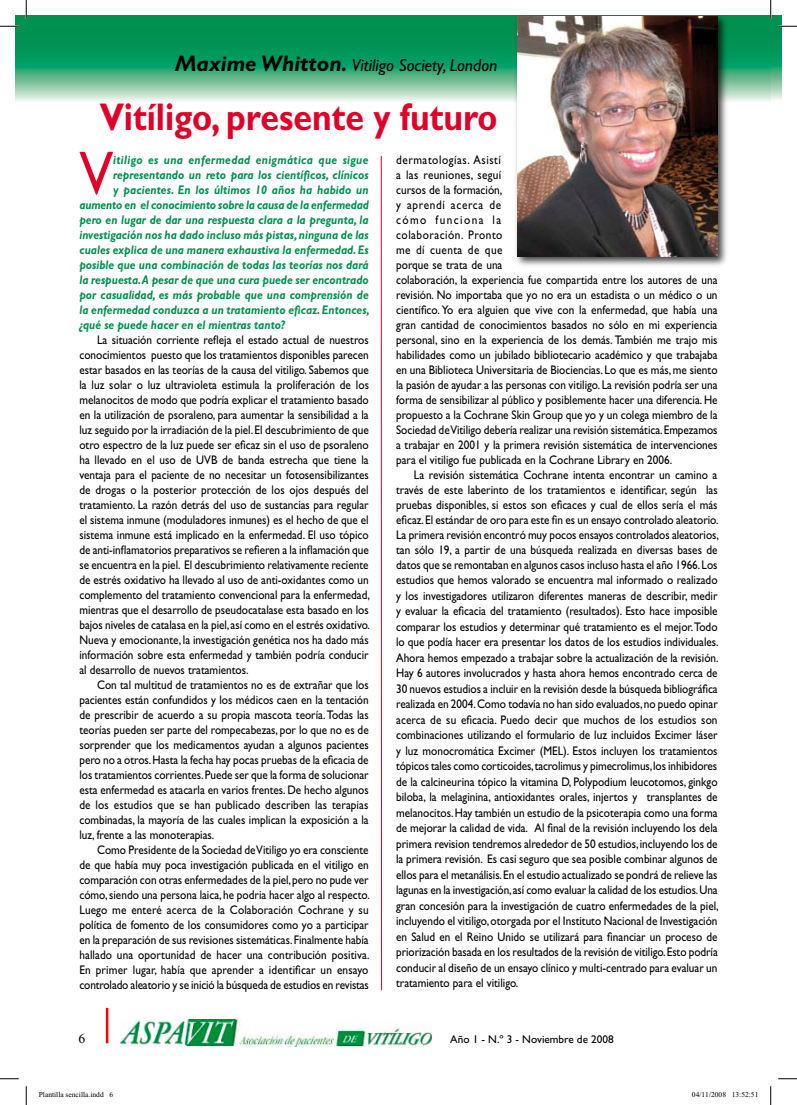
<style>
.page{position:relative;width:797px;height:1105px;background:#fff}
.page>*{position:absolute;margin:0;border:0;box-sizing:border-box;transform-origin:0 0}
.t1{font:62.12px "Gill Sans";color:#e00128;scale:.9 1}
.t2{font:700 38.75px "Gill Sans";color:#e00128;scale:.87 1}
.t3{font:italic 17.5px "Gill Sans";color:#000}
.t4{font:12.5px/15px "Gill Sans";color:#000;scale:.9 1}
.t5{font:italic 700 12.5px "Gill Sans";color:#00904f;scale:.9 1}
.t6{font:italic 700 12.5px "Gill Sans";letter-spacing:.03em;color:#00904f;scale:.9 1}
.t7{font:11.25px "Gill Sans";color:#000}
.t8{font:7.5px "Times New Roman";color:#000}
.s1{font-weight:700;font-size:22.5px}
</style>
<div class="page">
<hr style="left:106px;top:1008px;width:2px;height:35px;background:#f00">
<img style="left:120px;top:1020px;width:311px;height:26px">
<svg style="left:770px;top:16px;width:11px;height:85px"></svg>
<svg style="left:16px;top:16px;width:754px;height:85px;background:#35a976"></svg>
<div style="left:513px;top:16px;width:216px;height:252px;background:#000;opacity:.75"></div>
<img style="left:517px;top:17px;width:201px;height:240px">
<hr style="left:381px;top:156px;width:1px;height:834px;background:#e00128">
<svg style="left:0;top:25px;width:19px;height:2px"></svg>
<svg style="left:778px;top:25px;width:19px;height:2px"></svg>
<svg style="left:0;top:1078px;width:19px;height:1px"></svg>
<svg style="left:778px;top:1078px;width:19px;height:1px"></svg>
<svg style="left:25px;top:0;width:2px;height:19px"></svg>
<svg style="left:25px;top:1086px;width:2px;height:19px"></svg>
<svg style="left:770px;top:0;width:1px;height:19px"></svg>
<svg style="left:770px;top:1086px;width:1px;height:19px"></svg>
<h3 class="t3" style="left:175px;top:55px;width:324px"><span class="s1">Maxime Whitton.</span> Vitiligo Society, London</h3>
<h2 class="t2" style="left:100px;top:94px;width:459px">Vitíligo, presente y futuro</h2>
<h1 class="t1" style="left:79px;top:138px;width:39px">V</h1>
<p class="t6" style="left:113px;top:153px;width:285px">itiligo es una enfermedad enigmática que sigue</p>
<p class="t5" style="left:113px;top:168px;width:285px">representando un reto para los científicos, clínicos</p>
<p class="t5" style="left:113px;top:183px;width:285px">y pacientes. En los últimos 10 años ha habido un</p>
<p class="t5" style="left:79px;top:198px;width:323px">aumento en el conocimiento sobre la causa de la enfermedad</p>
<p class="t5" style="left:79px;top:213px;width:323px">pero en lugar de dar una respuesta clara a la pregunta, la</p>
<p class="t5" style="left:79px;top:228px;width:323px">investigación nos ha dado incluso más pistas, ninguna de las</p>
<p class="t5" style="left:79px;top:243px;width:323px">cuales explica de una manera exhaustiva la enfermedad. Es</p>
<p class="t5" style="left:79px;top:258px;width:323px">posible que una combinación de todas las teorías nos dará</p>
<p class="t5" style="left:79px;top:273px;width:323px">la respuesta. A pesar de que una cura puede ser encontrado</p>
<p class="t5" style="left:79px;top:288px;width:323px">por casualidad, es más probable que una comprensión de</p>
<p class="t5" style="left:79px;top:303px;width:324px">la enfermedad conduzca a un tratamiento eficaz. Entonces,</p>
<p class="t5" style="left:79px;top:318px;width:230px">¿qué se puede hacer en el mientras tanto?</p>
<p class="t4" style="left:79px;top:333px;width:324px;text-indent:18px">La situación corriente refleja el estado actual de nuestros conocimientos puesto que los tratamientos disponibles parecen estar basados en las teorías de la causa del vitiligo. Sabemos que la luz solar o luz ultravioleta estimula la proliferación de los melanocitos de modo que podría explicar el tratamiento basado en la utilización de psoraleno, para aumentar la sensibilidad a la luz seguido por la irradiación de la piel. El descubrimiento de que otro espectro de la luz puede ser eficaz sin el uso de psoraleno ha llevado en el uso de UVB de banda estrecha que tiene la ventaja para el paciente de no necesitar un fotosensibilizantes de drogas o la posterior protección de los ojos después del tratamiento. La razón detrás del uso de sustancias para regular el sistema inmune (moduladores inmunes) es el hecho de que el sistema inmune está implicado en la enfermedad. El uso tópico de anti-inflamatorios preparativos se refieren a la inflamación que se encuentra en la piel. El descubrimiento relativamente reciente de estrés oxidativo ha llevado al uso de anti-oxidantes como un complemento del tratamiento convencional para la enfermedad, mientras que el desarrollo de pseudocatalase esta basado en los bajos niveles de catalasa en la piel, así como en el estrés oxidativo.<br>Nueva y emocionante, la investigación genética nos ha dado más información sobre esta enfermedad y también podría conducir al desarrollo de nuevos tratamientos.</p>
<p class="t4" style="left:79px;top:678px;width:323px;text-align:justify;text-indent:18px">Con tal multitud de tratamientos no es de extrañar que los pacientes están confundidos y los médicos caen en la tentación de prescribir de acuerdo a su propia mascota teoría. Todas las teorías pueden ser parte del rompecabezas, por lo que no es de sorprender que los medicamentos ayudan a algunos pacientes pero no a otros. Hasta la fecha hay pocas pruebas de la eficacia de los tratamientos corrientes. Puede ser que la forma de solucionar esta enfermedad es atacarla en varios frentes. De hecho algunos de los estudios que se han publicado describen las terapias combinadas, la mayoría de las cuales implican la exposición a la luz, frente a las monoterapias.</p>
<p class="t4" style="left:79px;top:843px;width:324px;text-align:justify;text-indent:18px">Como Presidente de la Sociedad de Vitiligo yo era consciente de que había muy poca investigación publicada en el vitiligo en comparación con otras enfermedades de la piel, pero no pude ver cómo, siendo una persona laica, he podria hacer algo al respecto.<br>Luego me enteré acerca de la Colaboración Cochrane y su política de fomento de los consumidores como yo a participar en la preparación de sus revisiones sistemáticas. Finalmente había hallado una oportunidad de hacer una contribución positiva.<br>En primer lugar, había que aprender a identificar un ensayo controlado aleatorio y se inició la búsqueda de estudios en revistas</p>
<p class="t4" style="left:396px;top:153px;width:358px">dermatologías. Asistí<br>a las reuniones, seguí<br>cursos de la formación,<br>y aprendí acerca de<br>cómo funciona la<br>colaboración. Pronto<br>me dí cuenta de que<br>porque se trata de una<br>colaboración, la experiencia fue compartida entre los autores de una revisión. No importaba que yo no era un estadista o un médico o un científico. Yo era alguien que vive con la enfermedad, que había una gran cantidad de conocimientos basados no sólo en mi experiencia personal, sino en la experiencia de los demás. También me trajo mis habilidades como un jubilado bibliotecario académico y que trabajaba en una Biblioteca Universitaria de Biociencias. Lo que es más, me siento la pasión de ayudar a las personas con vitiligo. La revisión podría ser una forma de sensibilizar al público y posiblemente hacer una diferencia. He propuesto a la Cochrane Skin Group que yo y un colega miembro de la Sociedad de Vitiligo debería realizar una revisión sistemática. Empezamos a trabajar en 2001 y la primera revisión sistemática de intervenciones para el vitiligo fue publicada en la Cochrane Library en 2006.</p>
<p class="t4" style="left:396px;top:468px;width:360px;line-height:15.4px;text-indent:18px">La revisión sistemática Cochrane intenta encontrar un camino a través de este laberinto de los tratamientos e identificar, según las pruebas disponibles, si estos son eficaces y cual de ellos sería el más eficaz. El estándar de oro para este fin es un ensayo controlado aleatorio.<br>La primera revisión encontró muy pocos ensayos controlados aleatorios, tan sólo 19, a partir de una búsqueda realizada en diversas bases de datos que se remontaban en algunos casos incluso hasta el año 1966. Los estudios que hemos valorado se encuentra mal informado o realizado y los investigadores utilizaron diferentes maneras de describir, medir y evaluar la eficacia del tratamiento (resultados). Esto hace imposible comparar los estudios y determinar qué tratamiento es el mejor. Todo lo que podía hacer era presentar los datos de los estudios individuales.<br>Ahora hemos empezado a trabajar sobre la actualización de la revisión.<br>Hay 6 autores involucrados y hasta ahora hemos encontrado cerca de 30 nuevos estudios a incluir en la revisión desde la búsqueda bibliográfica realizada en 2004. Como todavía no han sido evaluados, no puedo opinar acerca de su eficacia. Puedo decir que muchos de los estudios son combinaciones utilizando el formulario de luz incluidos Excimer láser y luz monocromática Excimer (MEL). Estos incluyen los tratamientos tópicos tales como corticoides, tacrolimus y pimecrolimus, los inhibidores de la calcineurina tópico la vitamina D, Polypodium leucotomos, ginkgo biloba, la melaginina, antioxidantes orales, injertos y transplantes de melanocitos. Hay también un estudio de la psicoterapia como una forma de mejorar la calidad de vida. Al final de la revisión incluyendo los dela primera revision tendremos alrededor de 50 estudios, incluyendo los de la primera revisión. Es casi seguro que sea posible combinar algunos de ellos para el metanálisis. En el estudio actualizado se pondrá de relieve las lagunas en la investigación, así como evaluar la calidad de los estudios. Una gran concesión para la investigación de cuatro enfermedades de la piel, incluyendo el vitiligo, otorgada por el Instituto Nacional de Investigación en Salud en el Reino Unido se utilizará para financiar un proceso de priorización basada en los resultados de la revisión de vitiligo. Esto podría conducir al diseño de un ensayo clínico y multi-centrado para evaluar un tratamiento para el vitiligo.</p>
<p class="t7" style="left:450px;top:1032px;width:165px">Año 1 - N.º 3 - Noviembre de 2008</p>
<p class="t8" style="left:39px;top:1091px;width:76px">Plantilla sencilla.indd 6</p>
<p class="t8" style="left:692px;top:1091px;width:68px">04/11/2008 13:52:51</p>
</div>
